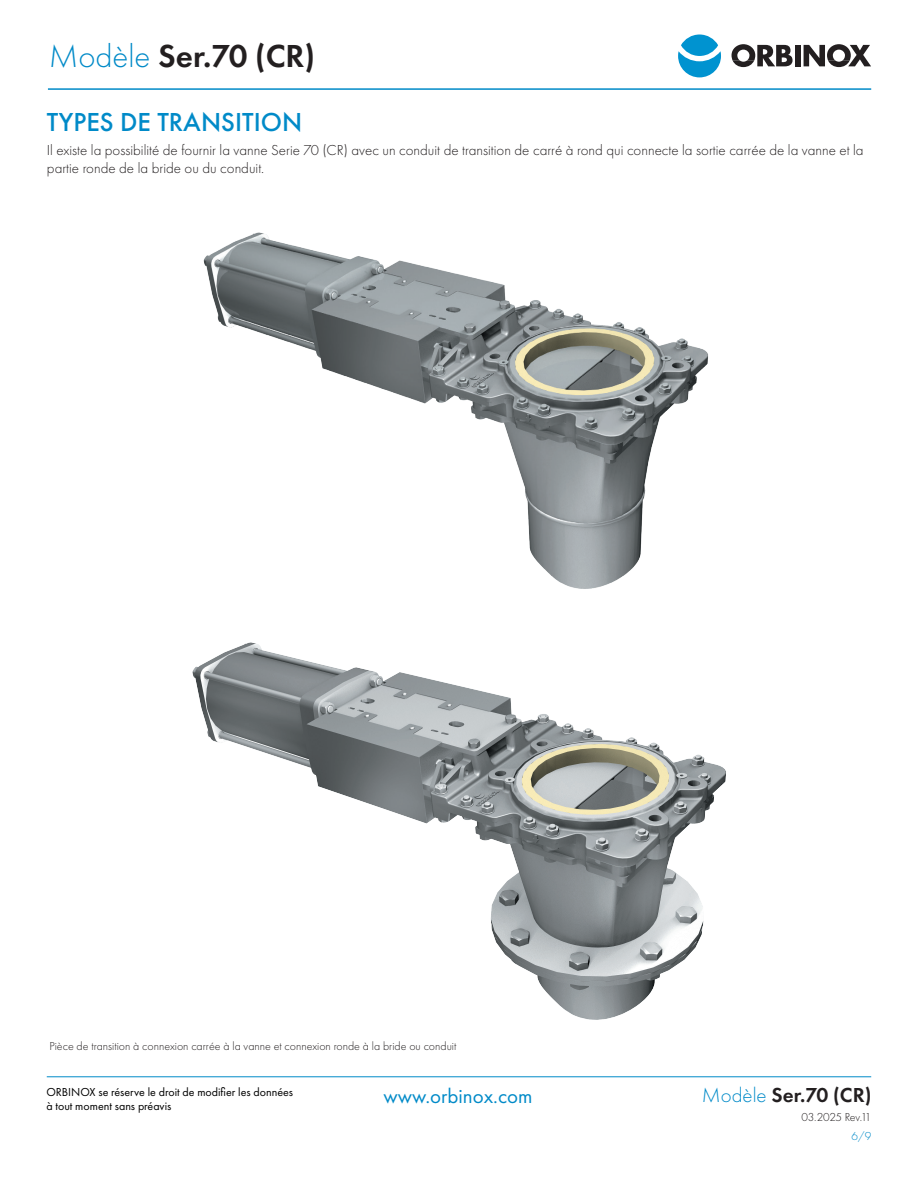
<style>
.page{position:relative;width:918px;height:1188px;background:#fff}
.page>*{position:absolute;margin:0;border:0;box-sizing:border-box;transform-origin:0 0}
.Modelo{font:600 33px "Futura PT";color:#231f20}
.títulos_n1{font:500 27px "Futura PT";color:#008ac8}
.Modelo_folio{font:600 21px "Futura PT";color:#231f20}
.t1{font:21px "Futura PT";color:#008ac8}
.t2{font:300 15px/18px "Futura PT";color:#231f20}
.pie{font:300 12px "Futura PT";color:#231f20}
.base{font:12px "Futura PT";color:#000}
.base-2{font:300 12px "Futura PT";letter-spacing:-.04em;color:#231f20}
.base-3{font:300 12px "Futura PT";color:#008ac8}
.s1{font-weight:300;color:#008ac8}
</style>
<div class="page">
<hr style="left:47px;top:1077px;width:824px;height:1px;background:#008ac8">
<hr style="left:48px;top:88px;width:823px;height:2px;background:#008ac8">
<div style="left:681px;top:35px;width:37px;height:21px;background:#0093d0;border-radius:50%"></div>
<svg style="left:678px;top:51px;width:43px;height:26px"></svg>
<svg style="left:732px;top:44px;width:61px;height:23px"></svg>
<div style="left:795px;top:45px;width:5px;height:21px;background:#231f20"></div>
<svg style="left:804px;top:44px;width:67px;height:23px"></svg>
<img style="left:203px;top:232px;width:505px;height:357px">
<img style="left:192px;top:642px;width:534px;height:378px">
<p class="Modelo" style="left:49px;top:35px;width:268px"><span class="s1">Modèle</span> Ser.70 (CR)</p>
<p class="títulos_n1" style="left:47px;top:106px;width:257px">TYPES DE TRANSITION</p>
<p class="t2" style="left:47px;top:141px;width:818px">Il existe la possibilité de fournir la vanne Serie 70 (CR) avec un conduit de transition de carré à rond qui connecte la sortie carrée de la vanne et la partie ronde de la bride ou du conduit.</p>
<p class="pie" style="left:49px;top:1039px;width:409px">Pièce de transition à connexion carrée à la vanne et connexion ronde à la bride ou conduit</p>
<p class="base" style="left:46px;top:1085px;width:248px">ORBINOX se réserve le droit de modifier les données</p>
<h3 class="t1" style="left:383px;top:1083px;width:151px">www.orbinox.com</h3>
<p class="base" style="left:46px;top:1099px;width:127px">à tout moment sans préavis</p>
<p class="Modelo_folio" style="left:702px;top:1082px;width:171px"><span class="s1">Modèle</span> Ser.70 (CR)</p>
<p class="base-2" style="left:801px;top:1110px;width:72px">03.2025 Rev.11</p>
<p class="base-3" style="left:851px;top:1129px;width:22px">6/9</p>
</div>
